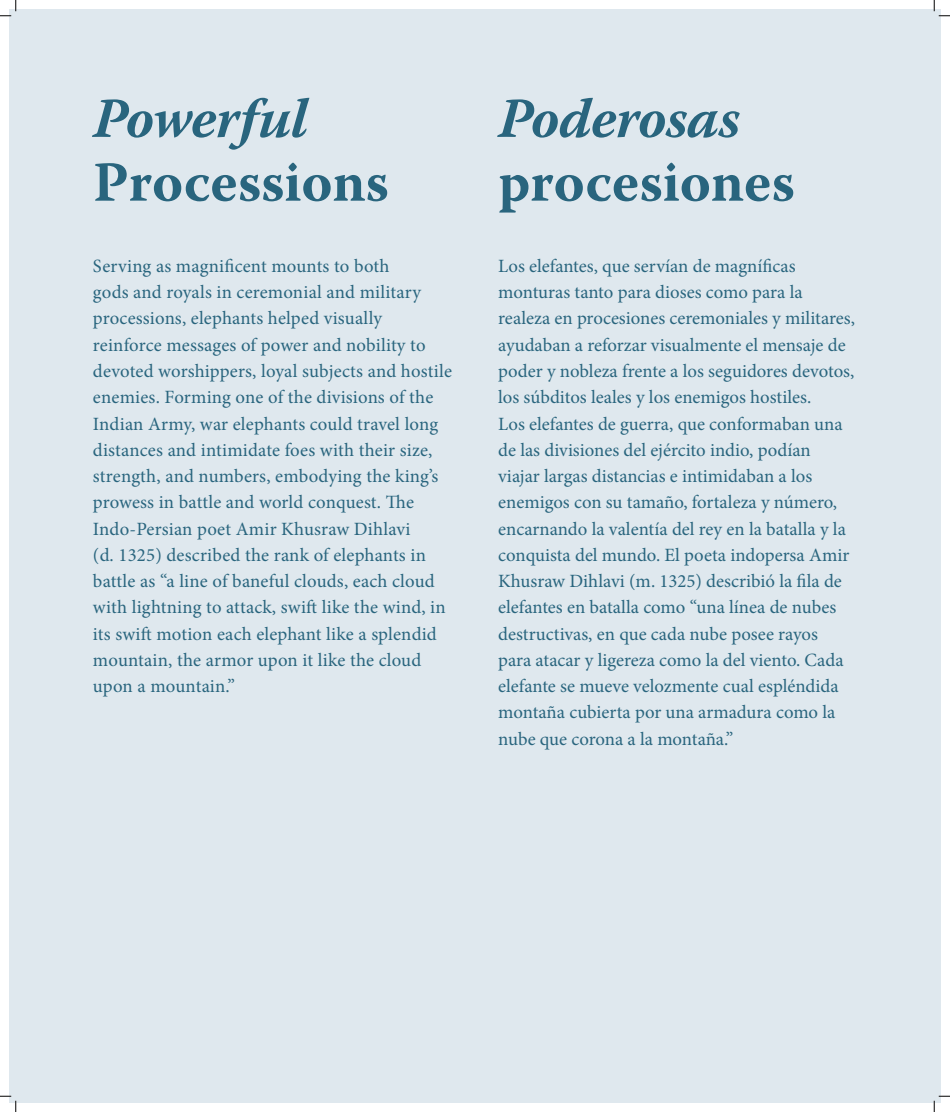
<style>
.page{position:relative;width:950px;height:1112px;background:#fff}
.page>*{position:absolute;margin:0;border:0;box-sizing:border-box;transform-origin:0 0}
.t1{font:700 56.25px/63.8px "Warnock Pro";color:#29657e}
.t2{font:italic 700 56.25px "Warnock Pro";letter-spacing:-.02em;color:#29657e}
.t3{font:18.75px/26.2px "Minion Pro";color:#29657e}
.s1{font-style:italic}
</style>
<div class="page">
<div style="left:9px;top:9px;width:931px;height:1093px;background:#dfe8ee"></div>
<svg style="left:0;top:0;width:17px;height:17px"></svg>
<svg style="left:0;top:1095px;width:17px;height:17px"></svg>
<svg style="left:933px;top:0;width:17px;height:17px"></svg>
<svg style="left:933px;top:1095px;width:17px;height:17px"></svg>
<p class="t2" style="left:93px;top:85px;width:217px">Powerful</p>
<p class="t1" style="left:93px;top:149px;width:297px">Processions</p>
<p class="t3" style="left:93px;top:253px;width:360px">Serving as magnificent mounts to both<br>gods and royals in ceremonial and military processions, elephants helped visually reinforce messages of power and nobility to devoted worshippers, loyal subjects and hostile enemies. Forming one of the divisions of the Indian Army, war elephants could travel long distances and intimidate foes with their size, strength, and numbers, embodying the king’s prowess in battle and world conquest. The Indo-Persian poet Amir Khusraw Dihlavi</p>
<p class="t3" style="left:93px;top:542px;width:354px">(d. 1325) described the rank of elephants in battle as “a line of baneful clouds, each cloud with lightning to attack, swift like the wind, in</p>
<p class="t3" style="left:93px;top:620px;width:345px">its swift motion each elephant like a splendid mountain, the armor upon it like the cloud upon a mountain.”</p>
<p class="t1" style="left:498px;top:86px;width:298px"><span class="s1">Poderosas </span>procesiones</p>
<p class="t3" style="left:498px;top:253px;width:358px">Los elefantes, que servían de magníficas monturas tanto para dioses como para la realeza en procesiones ceremoniales y militares, ayudaban a reforzar visualmente el mensaje de poder y nobleza frente a los seguidores devotos, los súbditos leales y los enemigos hostiles.</p>
<p class="t3" style="left:498px;top:410px;width:346px">Los elefantes de guerra, que conformaban una</p>
<p class="t3" style="left:498px;top:437px;width:353px">de las divisiones del ejército indio, podían viajar largas distancias e intimidaban a los enemigos con su tamaño, fortaleza y número, encarnando la valentía del rey en la batalla y la conquista del mundo. El poeta indopersa Amir Khusraw Dihlavi (m. 1325) describió la fila de elefantes en batalla como “una línea de nubes destructivas, en que cada nube posee rayos para atacar y ligereza como la del viento. Cada elefante se mueve velozmente cual espléndida montaña cubierta por una armadura como la nube que corona a la montaña.”</p>
</div>
